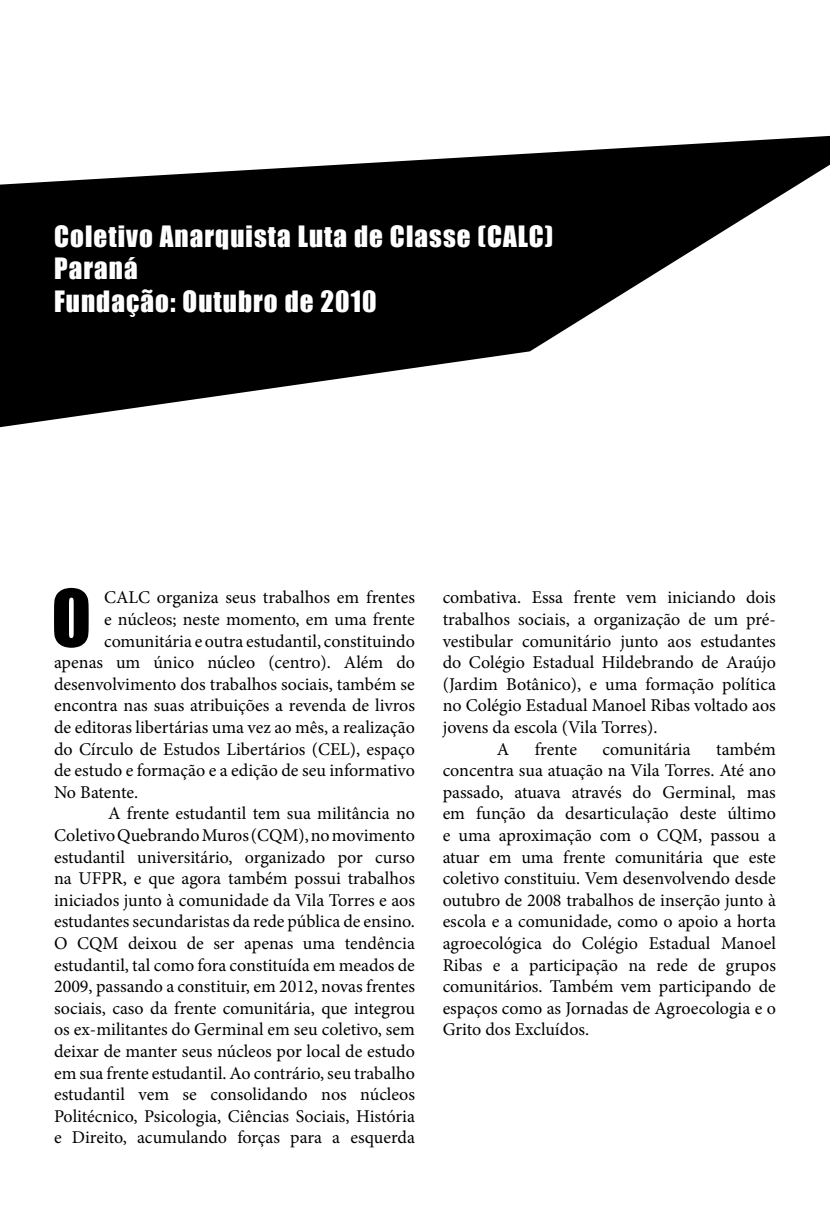
<style>
.page{position:relative;width:830px;height:1212px;background:#fff}
.page>*{position:absolute;margin:0;border:0;box-sizing:border-box;transform-origin:0 0}
.t1{font:72.6px "Impact";color:#000}
.t2{font:27px/32.4px "Impact";letter-spacing:.04em;color:#fff}
.t3{font:18px/21.6px "Minion Pro";color:#000;text-align:justify}
</style>
<div class="page">
<svg style="left:0;top:136px;width:829px;height:291px;fill:#000"></svg>
<h2 class="t2" style="left:54px;top:219px;width:500px">Coletivo Anarquista Luta de Classe (CALC)<br>Paraná<br>Fundação: Outubro de 2010</h2>
<h1 class="t1" style="left:51px;top:562px;width:41px">O</h1>
<p class="t3" style="left:104px;top:587px;width:312px">CALC organiza seus trabalhos em frentes</p>
<p class="t3" style="left:104px;top:608px;width:312px">e núcleos; neste momento, em uma frente</p>
<p class="t3" style="left:104px;top:630px;width:312px">comunitária e outra estudantil, constituindo</p>
<p class="t3" style="left:54px;top:652px;width:362px">apenas um único núcleo (centro). Além do</p>
<p class="t3" style="left:54px;top:673px;width:362px">desenvolvimento dos trabalhos sociais, também se</p>
<p class="t3" style="left:54px;top:695px;width:362px">encontra nas suas atribuições a revenda de livros</p>
<p class="t3" style="left:54px;top:716px;width:362px">de editoras libertárias uma vez ao mês, a realização</p>
<p class="t3" style="left:54px;top:738px;width:362px">do Círculo de Estudos Libertários (CEL), espaço</p>
<p class="t3" style="left:54px;top:760px;width:362px">de estudo e formação e a edição de seu informativo</p>
<p class="t3" style="left:54px;top:781px;width:86px">No Batente.</p>
<p class="t3" style="left:108px;top:803px;width:308px">A frente estudantil tem sua militância no</p>
<p class="t3" style="left:54px;top:824px;width:362px">Coletivo Quebrando Muros (CQM), no movimento</p>
<p class="t3" style="left:54px;top:846px;width:362px">estudantil universitário, organizado por curso</p>
<p class="t3" style="left:54px;top:868px;width:362px">na UFPR, e que agora também possui trabalhos</p>
<p class="t3" style="left:54px;top:889px;width:362px">iniciados junto à comunidade da Vila Torres e aos</p>
<p class="t3" style="left:54px;top:911px;width:362px">estudantes secundaristas da rede pública de ensino.</p>
<p class="t3" style="left:54px;top:932px;width:362px">O CQM deixou de ser apenas uma tendência</p>
<p class="t3" style="left:54px;top:954px;width:362px">estudantil, tal como fora constituída em meados de</p>
<p class="t3" style="left:54px;top:976px;width:362px">2009, passando a constituir, em 2012, novas frentes</p>
<p class="t3" style="left:54px;top:997px;width:362px">sociais, caso da frente comunitária, que integrou</p>
<p class="t3" style="left:54px;top:1019px;width:362px">os ex-militantes do Germinal em seu coletivo, sem</p>
<p class="t3" style="left:54px;top:1040px;width:362px">deixar de manter seus núcleos por local de estudo</p>
<p class="t3" style="left:54px;top:1062px;width:362px">em sua frente estudantil. Ao contrário, seu trabalho</p>
<p class="t3" style="left:54px;top:1084px;width:362px">estudantil vem se consolidando nos núcleos</p>
<p class="t3" style="left:54px;top:1105px;width:362px">Politécnico, Psicologia, Ciências Sociais, História</p>
<p class="t3" style="left:54px;top:1127px;width:362px">e Direito, acumulando forças para a esquerda</p>
<p class="t3" style="left:442px;top:587px;width:334px">combativa. Essa frente vem iniciando dois</p>
<p class="t3" style="left:442px;top:608px;width:334px">trabalhos sociais, a organização de um pré-</p>
<p class="t3" style="left:442px;top:630px;width:334px">vestibular comunitário junto aos estudantes</p>
<p class="t3" style="left:442px;top:652px;width:334px">do Colégio Estadual Hildebrando de Araújo</p>
<p class="t3" style="left:442px;top:673px;width:334px">(Jardim Botânico), e uma formação política</p>
<p class="t3" style="left:442px;top:695px;width:334px">no Colégio Estadual Manoel Ribas voltado aos</p>
<p class="t3" style="left:442px;top:716px;width:216px">jovens da escola (Vila Torres).</p>
<p class="t3" style="left:496px;top:738px;width:14px">A</p>
<p class="t3" style="left:534px;top:738px;width:44px">frente</p>
<p class="t3" style="left:602px;top:738px;width:89px">comunitária</p>
<p class="t3" style="left:442px;top:738px;width:334px;text-indent:273px">também concentra sua atuação na Vila Torres. Até ano passado, atuava através do Germinal, mas em função da desarticulação deste último e uma aproximação com o CQM, passou a atuar em uma frente comunitária que este coletivo constituiu. Vem desenvolvendo desde outubro de 2008 trabalhos de inserção junto à escola e a comunidade, como o apoio a horta agroecológica do Colégio Estadual Manoel Ribas e a participação na rede de grupos comunitários. Também vem participando de espaços como as Jornadas de Agroecologia e o Grito dos Excluídos.</p>
</div>
